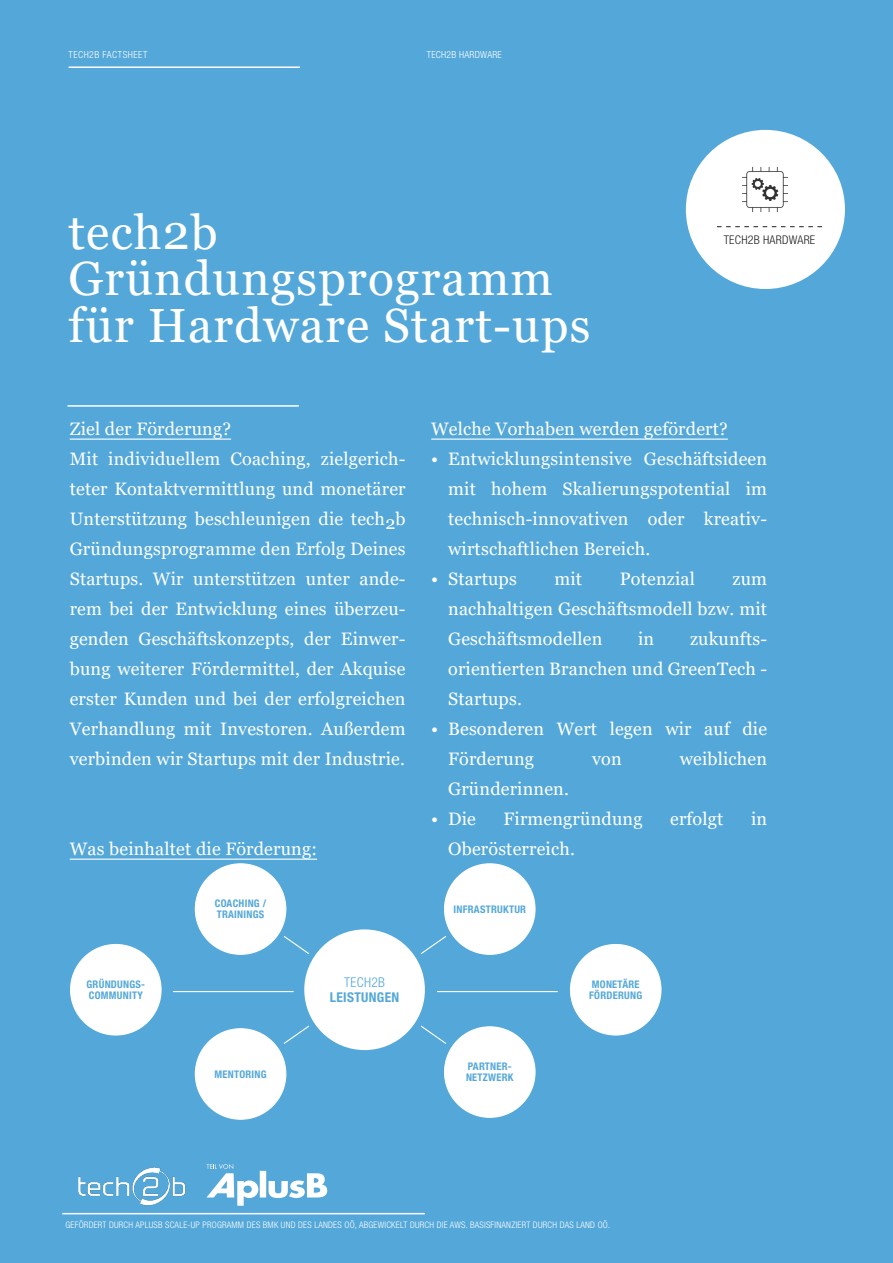
<style>
.page{position:relative;width:893px;height:1263px;background:#54a8d9}
.page>*{position:absolute;margin:0;border:0;box-sizing:border-box;transform-origin:0 0}
.Headline{font:48px/46.5px "Georgia";letter-spacing:.025em;color:#fff}
.Factsheet_Intro{font:18px/30px "Georgia";letter-spacing:.01em;color:#fff;text-align:justify}
.kopfzeile{font:700 condensed 13.5px "Helvetica Neue LT Pro";letter-spacing:.025em;color:#54a8d9}
.kopfzeile-2{font:300 condensed 13.5px "Helvetica Neue LT Pro";letter-spacing:.025em;color:#54a8d9}
.t1{font:300 condensed 12px "Helvetica Neue LT Pro";letter-spacing:.02em;color:#231f20}
.Leist-Kleiner_Kreis{font:700 condensed 10.5px "Helvetica Neue LT Pro";letter-spacing:.025em;color:#54a8d9}
.kopfzeile_Linie{font:300 condensed 9.75px "Helvetica Neue LT Pro";letter-spacing:.05em;color:#fff}
.kopfzeile-3{font:300 condensed 9.75px "Helvetica Neue LT Pro";letter-spacing:.025em;color:#fff}
.kopfzeile_weiss{font:300 condensed 9px "Helvetica Neue LT Pro";letter-spacing:.025em;color:#fff}
</style>
<div class="page">
<hr style="left:69px;top:66px;width:231px;height:2px;background:#fff">
<hr style="left:68px;top:405px;width:231px;height:2px;background:#fff">
<hr style="left:70px;top:438px;width:161px;height:2px;background:#fff">
<hr style="left:70px;top:858px;width:247px;height:2px;background:#fff">
<hr style="left:431px;top:438px;width:297px;height:2px;background:#fff">
<div style="left:686px;top:130px;width:159px;height:159px;background:#fff;border-radius:50%"></div>
<img style="left:78px;top:1167px;width:108px;height:39px">
<div style="left:304px;top:929px;width:121px;height:121px;background:#fff;border-radius:50%"></div>
<div style="left:195px;top:864px;width:91px;height:90px;background:#fff;border-radius:50%"></div>
<div style="left:445px;top:864px;width:90px;height:90px;background:#fff;border-radius:50%"></div>
<div style="left:570px;top:944px;width:91px;height:91px;background:#fff;border-radius:50%"></div>
<div style="left:445px;top:1027px;width:90px;height:90px;background:#fff;border-radius:50%"></div>
<div style="left:195px;top:1029px;width:91px;height:90px;background:#fff;border-radius:50%"></div>
<div style="left:71px;top:944px;width:90px;height:91px;background:#fff;border-radius:50%"></div>
<hr style="left:173px;top:991px;width:121px;height:1px;background:#fff">
<hr style="left:437px;top:991px;width:121px;height:1px;background:#fff">
<svg style="left:420px;top:936px;width:27px;height:18px"></svg>
<svg style="left:420px;top:1025px;width:27px;height:19px"></svg>
<svg style="left:283px;top:936px;width:27px;height:18px"></svg>
<svg style="left:283px;top:1025px;width:27px;height:19px"></svg>
<hr style="left:62px;top:1213px;width:363px;height:1px;background:#fff">
<svg style="left:206px;top:1164px;width:121px;height:42px"></svg>
<svg style="left:717px;top:226px;width:105px;height:1px"></svg>
<img style="left:742px;top:166px;width:46px;height:47px">
<p class="kopfzeile_Linie" style="left:69px;top:49px;width:80px">TECH2B FACTSHEET</p>
<p class="kopfzeile-3" style="left:427px;top:49px;width:77px">TECH2B HARDWARE</p>
<p class="Headline" style="left:69px;top:210px;width:151px">tech2b</p>
<p class="Headline" style="left:69px;top:257px;width:523px">Gründungsprogramm für Hardware Start-ups</p>
<p class="t1" style="left:724px;top:233px;width:93px">TECH2B HARDWARE</p>
<p class="Factsheet_Intro" style="left:70px;top:414px;width:163px">Ziel der Förderung?</p>
<p class="Factsheet_Intro" style="left:70px;top:444px;width:337px">Mit individuellem Coaching, zielgerich&shy;teter Kontaktvermittlung und monetärer Unterstützung beschleunigen die tech2b Gründungsprogramme den Erfolg Deines Startups. Wir unterstützen unter ande&shy;rem bei der Entwicklung eines überzeu&shy;genden Geschäftskonzepts, der Einwer&shy;bung weiterer Fördermittel, der Akquise erster Kunden und bei der erfolgreichen Verhandlung mit Investoren. Außerdem verbinden wir Startups mit der Industrie.</p>
<p class="Factsheet_Intro" style="left:431px;top:414px;width:298px">Welche Vorhaben werden gefördert?</p>
<p class="Factsheet_Intro" style="left:448px;top:444px;width:320px;text-indent:-17px">• Entwicklungsintensive Geschäftsideen mit hohem Skalierungspotential im technisch-innovativen oder kreativ&shy;wirtschaftlichen Bereich.</p>
<p class="Factsheet_Intro" style="left:431px;top:564px;width:87px">• Startups</p>
<p class="Factsheet_Intro" style="left:554px;top:564px;width:29px">mit</p>
<p class="Factsheet_Intro" style="left:620px;top:564px;width:77px">Potenzial</p>
<p class="Factsheet_Intro" style="left:448px;top:564px;width:320px;text-indent:284px">zum nachhaltigen Geschäftsmodell bzw. mit Geschäftsmodellen</p>
<p class="Factsheet_Intro" style="left:448px;top:624px;width:320px;text-indent:242px">zukunfts&shy;orientierten Branchen und GreenTech - Startups.</p>
<p class="Factsheet_Intro" style="left:448px;top:714px;width:320px;text-indent:-17px">• Besonderen Wert legen wir auf die<br>Förderung</p>
<p class="Factsheet_Intro" style="left:638px;top:624px;width:18px">in</p>
<p class="Factsheet_Intro" style="left:592px;top:744px;width:31px">von</p>
<p class="Factsheet_Intro" style="left:680px;top:744px;width:89px">weiblichen</p>
<p class="Factsheet_Intro" style="left:70px;top:834px;width:249px">Was beinhaltet die Förderung:</p>
<p class="Factsheet_Intro" style="left:448px;top:774px;width:122px">Gründerinnen.</p>
<p class="Factsheet_Intro" style="left:431px;top:804px;width:46px">• Die</p>
<p class="Factsheet_Intro" style="left:504px;top:804px;width:140px">Firmengründung</p>
<p class="Factsheet_Intro" style="left:670px;top:804px;width:55px">erfolgt</p>
<p class="Factsheet_Intro" style="left:751px;top:804px;width:18px">in</p>
<p class="Factsheet_Intro" style="left:448px;top:834px;width:128px">Oberösterreich.</p>
<p class="Leist-Kleiner_Kreis" style="left:215px;top:897px;width:53px">COACHING /</p>
<p class="Leist-Kleiner_Kreis" style="left:217px;top:908px;width:49px">TRAININGS</p>
<p class="Leist-Kleiner_Kreis" style="left:453px;top:903px;width:74px">INFRASTRUKTUR</p>
<p class="Leist-Kleiner_Kreis" style="left:86px;top:978px;width:60px">GRÜNDUNGS-</p>
<p class="Leist-Kleiner_Kreis" style="left:89px;top:989px;width:56px">COMMUNITY</p>
<p class="kopfzeile-2" style="left:344px;top:974px;width:42px">TECH2B</p>
<p class="kopfzeile" style="left:330px;top:989px;width:71px">LEISTUNGEN</p>
<p class="Leist-Kleiner_Kreis" style="left:592px;top:978px;width:49px">MONETÄRE</p>
<p class="Leist-Kleiner_Kreis" style="left:589px;top:989px;width:55px">FÖRDERUNG</p>
<p class="Leist-Kleiner_Kreis" style="left:468px;top:1060px;width:46px">PARTNER-</p>
<p class="Leist-Kleiner_Kreis" style="left:214px;top:1068px;width:54px">MENTORING</p>
<p class="Leist-Kleiner_Kreis" style="left:466px;top:1071px;width:49px">NETZWERK</p>
<p class="kopfzeile_weiss" style="left:65px;top:1219px;width:546px">GEFÖRDERT DURCH APLUSB SCALE-UP PROGRAMM DES BMK UND DES LANDES OÖ, ABGEWICKELT DURCH DIE AWS. BASISFINANZIERT DURCH DAS LAND OÖ.</p>
</div>
